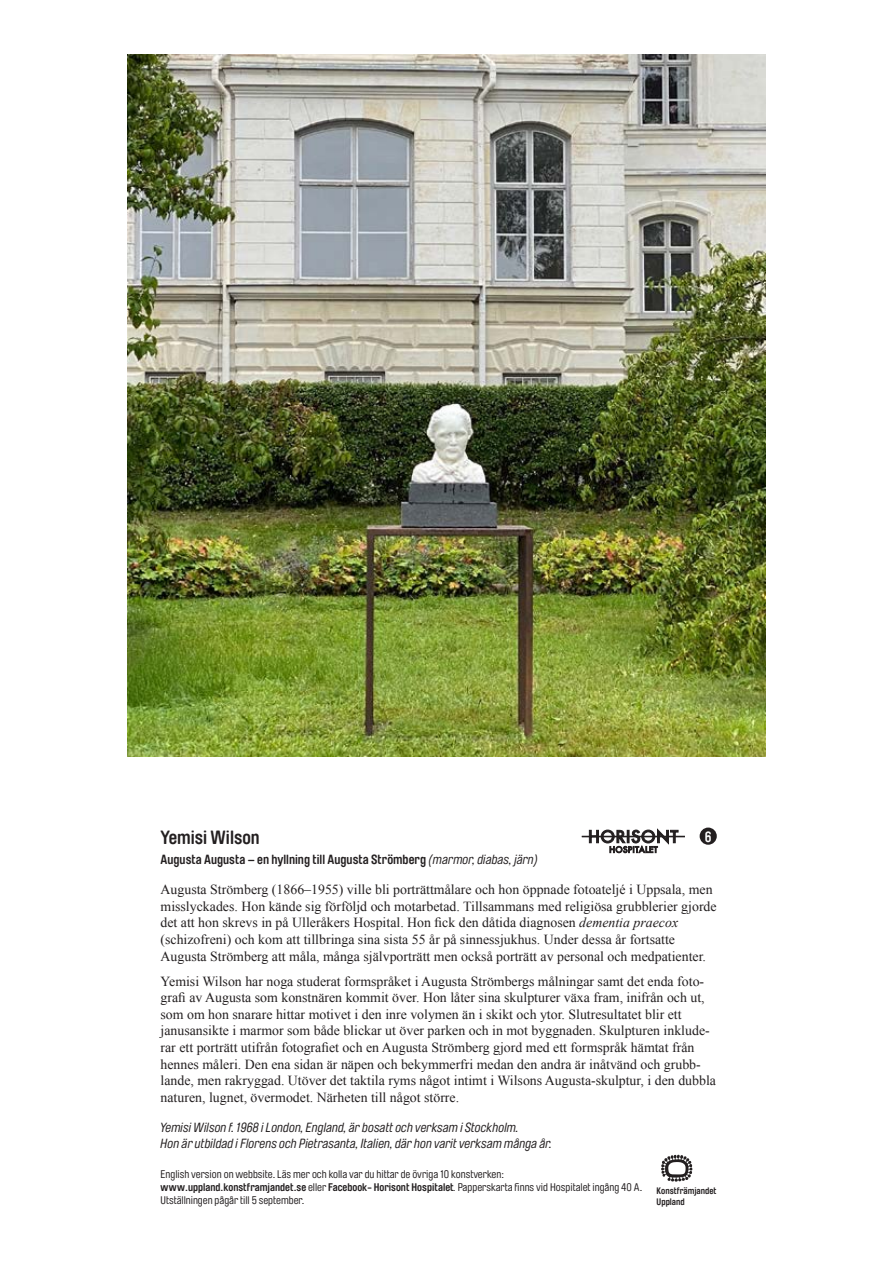
<style>
.page{position:relative;width:893px;height:1263px;background:#fff}
.page>*{position:absolute;margin:0;border:0;box-sizing:border-box;transform-origin:0 0}
.t1{font:700 18.9px "Brauer Neue Std";color:#231f20}
.t2{font:700 14.55px "Brauer Neue Std";color:#fff}
.t3{font:13.8px/16.6px "Times New Roman";color:#231f20}
.t4{font:italic 13.2px/15.8px "Brauer Neue Std";color:#231f20}
.t5{font:700 13.2px "Brauer Neue Std";color:#231f20}
.t6{font:10.95px/13.2px "Brauer Neue Std";color:#231f20}
.t7{font:700 9.3px/10.2px "Brauer Neue";color:#231f20}
.s1{font-weight:400;font-style:italic}
.s2{font-style:italic}
.s3{font-weight:700}
</style>
<div class="page">
<img style="left:127px;top:54px;width:639px;height:703px">
<svg style="left:589px;top:829px;width:89px;height:24px"></svg>
<hr style="left:582px;top:836px;width:103px;height:1px;background:#231f20">
<div style="left:700px;top:827px;width:17px;height:18px;background:#231f20;border-radius:50%"></div>
<svg style="left:661px;top:1155px;width:32px;height:27px"></svg>
<p class="t1" style="left:161px;top:826px;width:101px">Yemisi Wilson</p>
<p class="t5" style="left:161px;top:851px;width:379px">Augusta Augusta – en hyllning till Augusta Strömberg <span class="s1">(marmor, diabas, järn)</span></p>
<p class="t2" style="left:705px;top:828px;width:8px">6</p>
<p class="t3" style="left:161px;top:881px;width:558px">Augusta Strömberg (1866–1955) ville bli porträttmålare och hon öppnade fotoateljé i Uppsala, men misslyckades. Hon kände sig förföljd och motarbetad. Tillsammans med religiösa grubblerier gjorde det att hon skrevs in på Ulleråkers Hospital. Hon fick den dåtida diagnosen <span class="s2">dementia praecox </span>(schizofreni) och kom att tillbringa sina sista 55 år på sinnessjukhus. Under dessa år fortsatte Augusta Strömberg att måla, många självporträtt men också porträtt av personal och medpatienter.</p>
<p class="t3" style="left:161px;top:972px;width:557px">Yemisi Wilson har noga studerat formspråket i Augusta Strömbergs målningar samt det enda foto&shy;grafi av Augusta som konstnären kommit över. Hon låter sina skulpturer växa fram, inifrån och ut, som om hon snarare hittar motivet i den inre volymen än i skikt och ytor. Slutresultatet blir ett janusansikte i marmor som både blickar ut över parken och in mot byggnaden. Skulpturen inklude&shy;rar ett porträtt utifrån fotografiet och en Augusta Strömberg gjord med ett formspråk hämtat från hennes måleri. Den ena sidan är näpen och bekymmerfri medan den andra är inåtvänd och grubb&shy;lande, men rakryggad. Utöver det taktila ryms något intimt i Wilsons Augusta-skulptur, i den dubbla naturen, lugnet, övermodet. Närheten till något större.</p>
<p class="t4" style="left:161px;top:1120px;width:393px">Yemisi Wilson f. 1968 i London, England, är bosatt och verksam i Stockholm.<br>Hon är utbildad i Florens och Pietrasanta, Italien, där hon varit verksam många år.</p>
<p class="t6" style="left:161px;top:1168px;width:483px">English version on webbsite. Läs mer och kolla var du hittar de övriga 10 konstverken: <span class="s3">www.uppland.konstframjandet.se</span> eller <span class="s3">Facebook- Horisont Hospitalet</span><span class="s2">.</span> Papperskarta finns vid Hospitalet ingång 40 A.<br>Utställningen pågår till 5 september.</p>
<p class="t7" style="left:657px;top:1186px;width:61px">Konstfrämjandet<br>Uppland</p>
</div>
